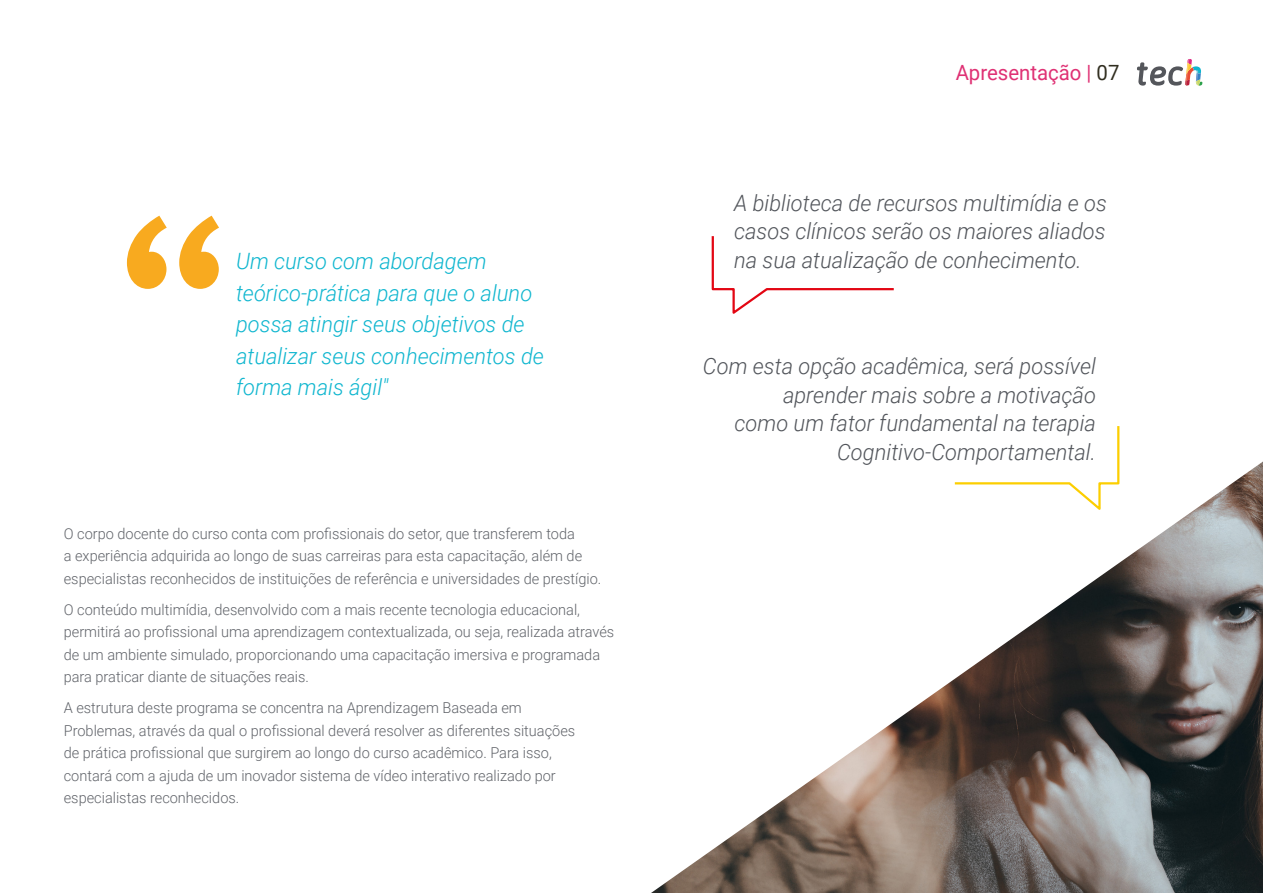
<style>
.page{position:relative;width:1263px;height:893px;background:#fff}
.page>*{position:absolute;margin:0;border:0;box-sizing:border-box;transform-origin:0 0}
.t1{font:italic 300 22.5px/28.5px "Roboto";color:#52555b;text-align:right}
.t2{font:italic 300 22.5px/31.5px "Roboto";color:#0fb6cf}
.t3{font:21px "Roboto";color:#df3174}
.t4{font:300 15px/22.5px "Roboto";color:#61646a}
.s1{color:#312e20}
</style>
<div class="page">
<img style="left:651px;top:461px;width:612px;height:432px">
<svg style="left:1137px;top:59px;width:65px;height:27px"></svg>
<svg style="left:952px;top:426px;width:168px;height:88px"></svg>
<svg style="left:711px;top:236px;width:183px;height:78px"></svg>
<svg style="left:127px;top:216px;width:92px;height:73px"></svg>
<h2 class="t3" style="left:956px;top:57px;width:165px">Apresentação | <span class="s1">07</span></h2>
<h1 class="t1" style="left:734px;top:188px;width:374px;text-align:left">A biblioteca de recursos multimídia e os casos clínicos serão os maiores aliados</h1>
<h1 class="t2" style="left:236px;top:245px;width:252px">Um curso com abordagem</h1>
<h1 class="t1" style="left:734px;top:245px;width:349px">na sua atualização de conhecimento.</h1>
<h1 class="t2" style="left:236px;top:276px;width:309px">teórico-prática para que o aluno possa atingir seus objetivos de atualizar seus conhecimentos de forma mais ágil"</h1>
<h1 class="t1" style="left:703px;top:351px;width:394px">Com esta opção acadêmica, será possível aprender mais sobre a motivação<br>como um fator fundamental na terapia Cognitivo-Comportamental.</h1>
<p class="t4" style="left:64px;top:521px;width:539px">O corpo docente do curso conta com profissionais do setor, que transferem toda<br>a experiência adquirida ao longo de suas carreiras para esta capacitação, além de especialistas reconhecidos de instituições de referência e universidades de prestígio.</p>
<p class="t4" style="left:64px;top:597px;width:552px">O conteúdo multimídia, desenvolvido com a mais recente tecnologia educacional, permitirá ao profissional uma aprendizagem contextualizada, ou seja, realizada através de um ambiente simulado, proporcionando uma capacitação imersiva e programada para praticar diante de situações reais.</p>
<p class="t4" style="left:64px;top:696px;width:513px">A estrutura deste programa se concentra na Aprendizagem Baseada em Problemas, através da qual o profissional deverá resolver as diferentes situações de prática profissional que surgirem ao longo do curso acadêmico. Para isso, contará com a ajuda de um inovador sistema de vídeo interativo realizado por especialistas reconhecidos.</p>
</div>
